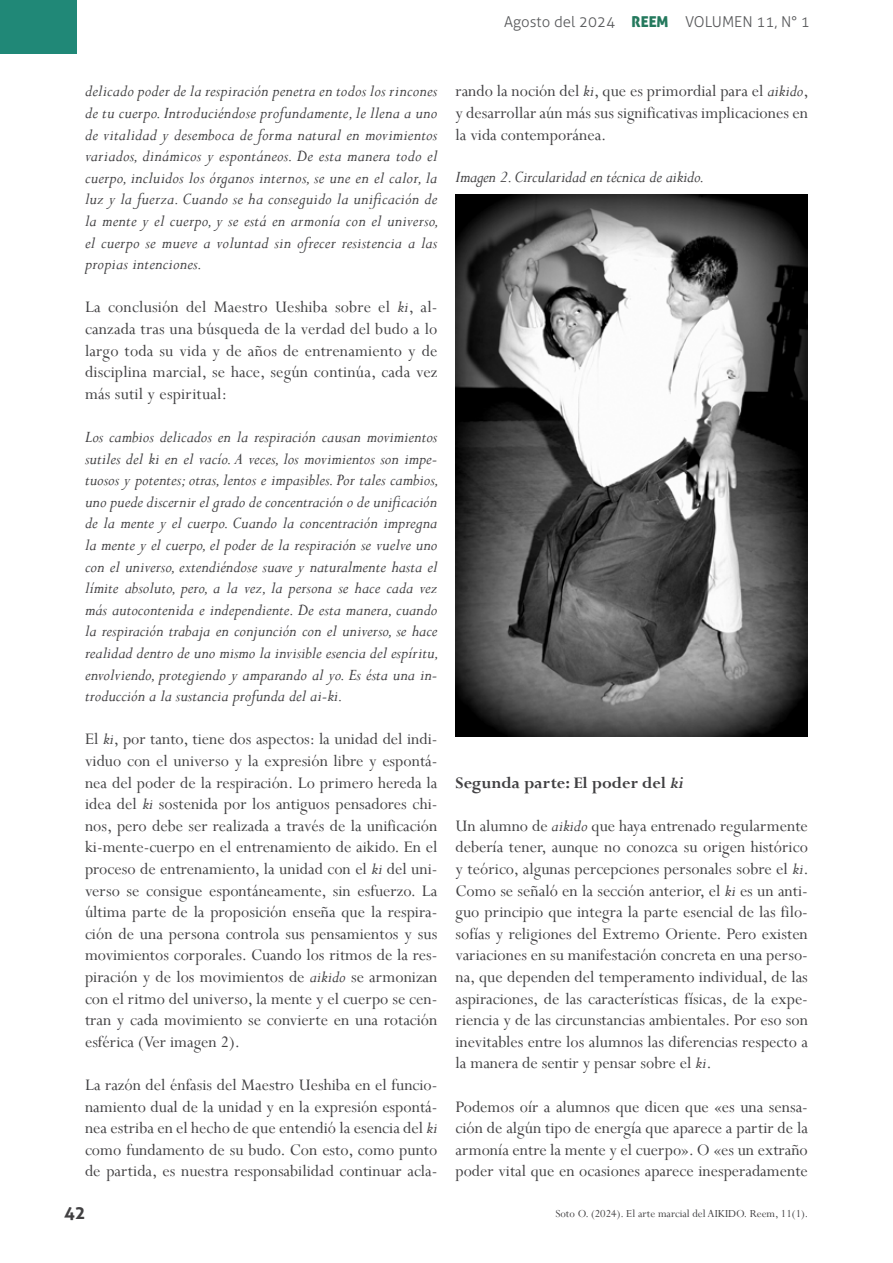
<style>
.page{position:relative;width:893px;height:1263px;background:#fff}
.page>*{position:absolute;margin:0;border:0;box-sizing:border-box;transform-origin:0 0}
.t1{font:18px/21.6px "Perpetua";color:#414042;text-align:justify}
.t2{font:italic 18px/21.6px "Perpetua";color:#414042;text-align:justify}
.t3{font:700 18px "Perpetua";color:#414042}
.t4{font:700 18px "Aller";color:#414042}
.t5{font:300 15px "Aller";color:#58595b}
.t6{font:12px "Perpetua";color:#414042}
.s1{font-family:"Aller Display";font-weight:400;color:#24795d}
.s2{font-style:italic}
</style>
<div class="page">
<div style="left:0;top:0;width:77px;height:54px;background:#208877"></div>
<img style="left:455px;top:194px;width:353px;height:542px">
<p class="t5" style="left:504px;top:13px;width:307px">Agosto del 2024 <span class="s1">REEM</span> VOLUMEN 11, N° 1</p>
<p class="t2" style="left:85px;top:80px;width:356px">delicado poder de la respiración penetra en todos los rincones de tu cuerpo. Introduciéndose profundamente, le llena a uno de vitalidad y desemboca de forma natural en movimientos variados, dinámicos y espontáneos. De esta manera todo el cuerpo, incluidos los órganos internos, se une en el calor, la luz y la fuerza. Cuando se ha conseguido la unificación de la mente y el cuerpo, y se está en armonía con el universo, el cuerpo se mueve a voluntad sin ofrecer resistencia a las propias intenciones.</p>
<p class="t1" style="left:85px;top:296px;width:354px">La conclusión del Maestro Ueshiba sobre el <span class="s2">ki</span>, al&shy;canzada tras una búsqueda de la verdad del budo a lo largo toda su vida y de años de entrenamiento y de disciplina marcial, se hace, según continúa, cada vez más sutil y espiritual:</p>
<p class="t2" style="left:85px;top:425px;width:356px">Los cambios delicados en la respiración causan movimientos sutiles del ki en el vacío. A veces, los movimientos son impe&shy;tuosos y potentes; otras, lentos e impasibles. Por tales cambios, uno puede discernir el grado de concentración o de unificación de la mente y el cuerpo. Cuando la concentración impregna la mente y el cuerpo, el poder de la respiración se vuelve uno con el universo, extendiéndose suave y naturalmente hasta el límite absoluto, pero, a la vez, la persona se hace cada vez más autocontenida e independiente. De esta manera, cuando la respiración trabaja en conjunción con el universo, se hace realidad dentro de uno mismo la invisible esencia del espíritu, envolviendo, protegiendo y amparando al yo. Es ésta una in&shy;troducción a la sustancia profunda del ai-ki.</p>
<p class="t1" style="left:85px;top:728px;width:354px">El <span class="s2">ki</span>, por tanto, tiene dos aspectos: la unidad del indi&shy;viduo con el universo y la expresión libre y espontá&shy;nea del poder de la respiración. Lo primero hereda la idea del <span class="s2">ki</span> sostenida por los antiguos pensadores chi&shy;nos, pero debe ser realizada a través de la unificación ki-mente-cuerpo en el entrenamiento de aikido. En el proceso de entrenamiento, la unidad con el <span class="s2">ki</span> del uni&shy;verso se consigue espontáneamente, sin esfuerzo. La última parte de la proposición enseña que la respira&shy;ción de una persona controla sus pensamientos y sus movimientos corporales. Cuando los ritmos de la res&shy;piración y de los movimientos de <span class="s2">aikido</span> se armonizan con el ritmo del universo, la mente y el cuerpo se cen&shy;tran y cada movimiento se convierte en una rotación esférica (Ver imagen 2).</p>
<p class="t1" style="left:85px;top:1074px;width:354px">La razón del énfasis del Maestro Ueshiba en el funcio&shy;namiento dual de la unidad y en la expresión espontá&shy;nea estriba en el hecho de que entendió la esencia del <span class="s2">ki </span>como fundamento de su budo. Con esto, como punto de partida, es nuestra responsabilidad continuar acla-</p>
<p class="t4" style="left:64px;top:1201px;width:23px">42</p>
<p class="t1" style="left:455px;top:80px;width:355px">rando la noción del <span class="s2">ki</span>, que es primordial para el <span class="s2">aikido</span>, y desarrollar aún más sus significativas implicaciones en la vida contemporánea.</p>
<p class="t2" style="left:455px;top:166px;width:250px">Imagen 2. Circularidad en técnica de aikido.</p>
<p class="t3" style="left:455px;top:771px;width:229px">Segunda parte: El poder del <span class="s2">ki</span></p>
<p class="t1" style="left:455px;top:814px;width:355px">Un alumno de <span class="s2">aikido</span> que haya entrenado regularmente debería tener, aunque no conozca su origen histórico y teórico, algunas percepciones personales sobre el <span class="s2">ki</span>.<br>Como se señaló en la sección anterior, el <span class="s2">ki</span> es un anti&shy;guo principio que integra la parte esencial de las filo&shy;sofías y religiones del Extremo Oriente. Pero existen variaciones en su manifestación concreta en una perso&shy;na, que dependen del temperamento individual, de las aspiraciones, de las características físicas, de la expe&shy;riencia y de las circunstancias ambientales. Por eso son inevitables entre los alumnos las diferencias respecto a la manera de sentir y pensar sobre el <span class="s2">ki</span>.</p>
<p class="t1" style="left:455px;top:1095px;width:354px">Podemos oír a alumnos que dicen que «es una sensa&shy;ción de algún tipo de energía que aparece a partir de la armonía entre la mente y el cuerpo». O «es un extraño poder vital que en ocasiones aparece inesperadamente</p>
<p class="t6" style="left:555px;top:1206px;width:254px">Soto O. (2024). El arte marcial del AIKIDO. Reem, 11(1).</p>
</div>
